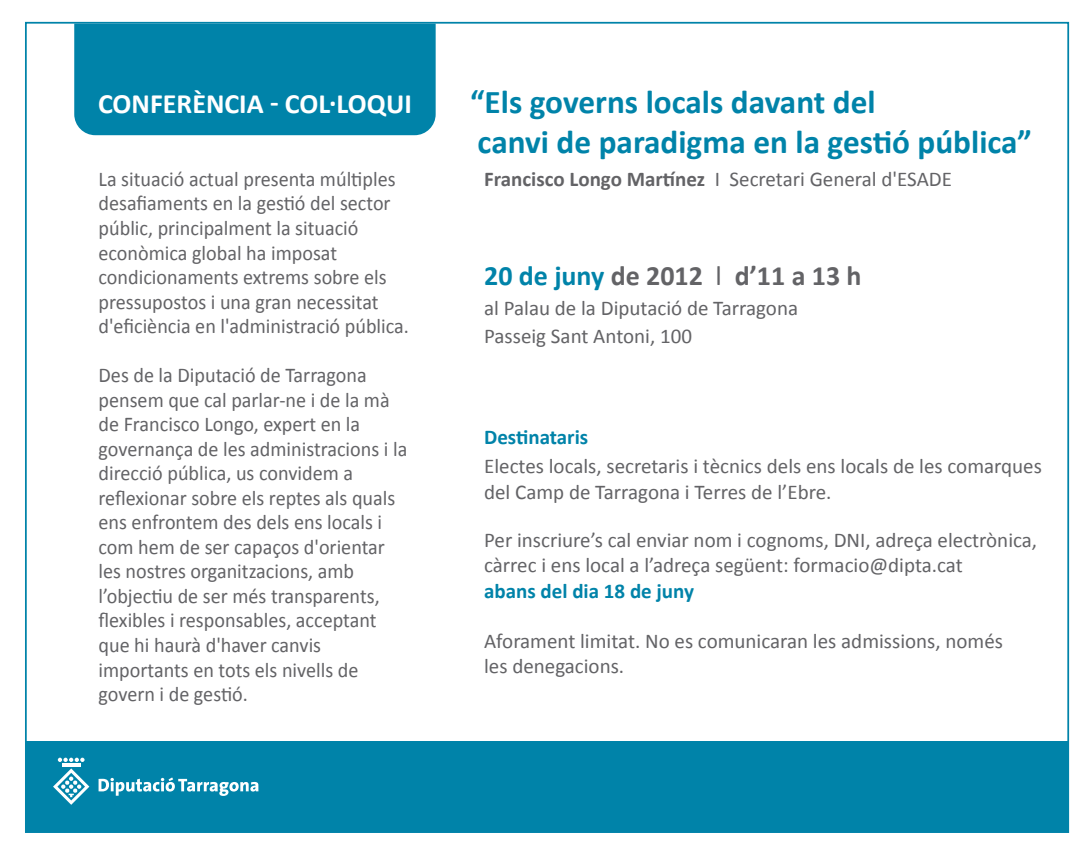
<style>
.page{position:relative;width:1092px;height:859px;background:#fff}
.page>*{position:absolute;margin:0;border:0;box-sizing:border-box;transform-origin:0 0}
.t1{font:700 33.25px/39.9px "Calibri";color:#0083a9}
.t2{font:700 28px "Calibri";color:#636366}
.t3{font:700 28px "Calibri";color:#fff}
.t4{font:21px/24.5px "Calibri";color:#636366;scale:.96 1}
.t5{font:21px/25.2px "Calibri";color:#636366}
.t6{font:700 21px "Calibri";color:#0083a9}
.s1{font-weight:700}
.s2{color:#0083a9}
.s3{font-weight:400}
</style>
<div class="page">
<div style="left:74px;top:24px;width:361px;height:111px;background:#0083a9"></div>
<div style="left:26px;top:741px;width:1042px;height:90px;background:#0083a9"></div>
<hr style="left:62px;top:763px;width:18px;height:3px;background:#fff">
<svg style="left:58px;top:757px;width:27px;height:4px"></svg>
<svg style="left:53px;top:768px;width:36px;height:36px"></svg>
<svg style="left:99px;top:777px;width:159px;height:18px"></svg>
<h2 class="t3" style="left:98px;top:86px;width:315px">CONFERÈNCIA - COL·LOQUI</h2>
<p class="t4" style="left:99px;top:166px;width:325px">La situació actual presenta múltiples desafiaments en la gestió del sector públic, principalment la situació econòmica global ha imposat condicionaments extrems sobre els pressupostos i una gran necessitat d'eficiència en l'administració pública.</p>
<p class="t4" style="left:99px;top:362px;width:323px">Des de la Diputació de Tarragona pensem que cal parlar-ne i de la mà de Francisco Longo, expert en la governança de les administracions i la direcció pública, us convidem a reflexionar sobre els reptes als quals ens enfrontem des dels ens locals i com hem de ser capaços d'orientar les nostres organitzacions, amb l’objectiu de ser més transparents, flexibles i responsables, acceptant que hi haurà d'haver canvis importants en tots els nivells de govern i de gestió.</p>
<h1 class="t1" style="left:470px;top:80px;width:563px">“Els governs locals davant del<br>canvi de paradigma en la gestió pública”</h1>
<p class="t5" style="left:484px;top:165px;width:469px"><span class="s1">Francisco Longo Martínez</span> I Secretari General d'ESADE</p>
<h2 class="t2" style="left:484px;top:258px;width:379px"><span class="s2">20 de juny</span> de 2012 <span class="s3">l</span> d’11 a 13 h</h2>
<p class="t5" style="left:484px;top:292px;width:315px;line-height:28px">al Palau de la Diputació de Tarragona<br>Passeig Sant Antoni, 100</p>
<p class="t6" style="left:484px;top:423px;width:106px">Destinataris</p>
<p class="t5" style="left:484px;top:452px;width:559px">Electes locals, secretaris i tècnics dels ens locals de les comarques del Camp de Tarragona i Terres de l’Ebre.</p>
<p class="t5" style="left:484px;top:526px;width:554px">Per inscriure’s cal enviar nom i cognoms, DNI, adreça electrònica, càrrec i ens local a l’adreça següent: formacio@dipta.cat</p>
<p class="t6" style="left:484px;top:577px;width:211px">abans del dia 18 de juny</p>
<p class="t5" style="left:484px;top:627px;width:520px">Aforament limitat. No es comunicaran les admissions, només les denegacions.</p>
</div>
